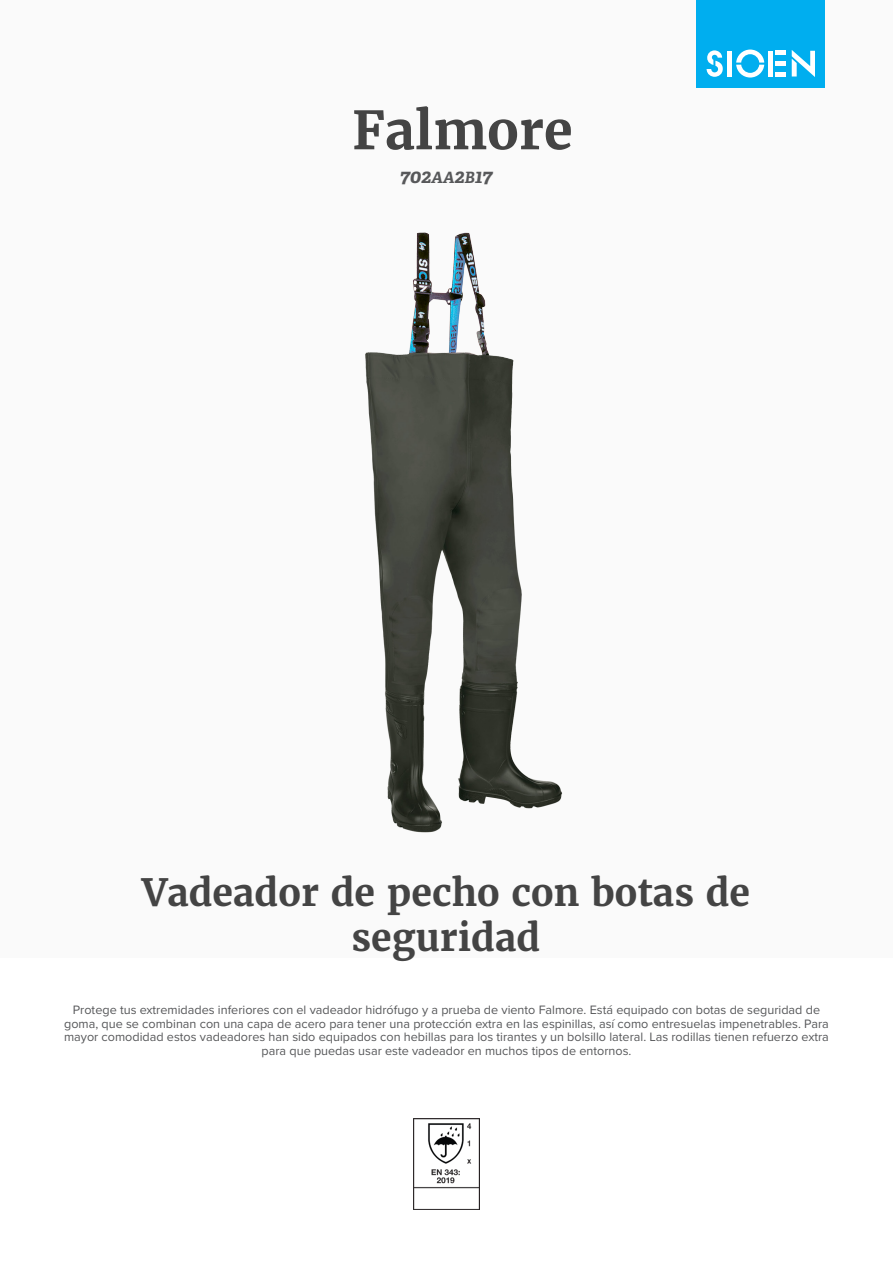
<style>
.page{position:relative;width:893px;height:1263px;background:#fff}
.page>*{position:absolute;margin:0;border:0;box-sizing:border-box;transform-origin:0 0}
.product_name{font:700 52.5px "Merriweather";color:#444}
.product_h2{font:700 37.5px/45px "Merriweather";color:#444;text-align:center}
.product_ref{font:italic 700 19.5px "Adelle";color:#57585a}
.product_description{font:12.6px/13.6px "Proxima Nova";color:#57585a;text-align:center}
.s1{font-size:15.6px}
</style>
<div class="page">
<div style="left:0;top:0;width:893px;height:957px;background:#fafafa"></div>
<div style="left:697px;top:0;width:128px;height:88px;background:#00aeef"></div>
<svg style="left:707px;top:50px;width:16px;height:27px"></svg>
<svg style="left:736px;top:50px;width:28px;height:28px"></svg>
<div style="left:727px;top:51px;width:5px;height:26px;background:#fff"></div>
<div style="left:768px;top:51px;width:5px;height:26px;background:#fff"></div>
<div style="left:775px;top:72px;width:11px;height:5px;background:#fff"></div>
<div style="left:775px;top:61px;width:11px;height:5px;background:#fff"></div>
<hr style="left:775px;top:51px;width:11px;height:4px;background:#fff">
<svg style="left:792px;top:50px;width:23px;height:27px"></svg>
<img style="left:413px;top:1118px;width:67px;height:92px">
<img style="left:365px;top:232px;width:197px;height:601px">
<p class="product_name" style="left:352px;top:97px;width:222px">Falmore</p>
<p class="product_ref" style="left:400px;top:164px;width:94px">702<span class="s1">AA</span>2<span class="s1">B</span>17</p>
<p class="product_h2" style="left:142px;top:869px;width:610px">Vadeador de pecho con botas de seguridad</p>
<p class="product_description" style="left:64px;top:1002px;width:766px">Protege tus extremidades inferiores con el vadeador hidrófugo y a prueba de viento Falmore. Está equipado con botas de seguridad de goma, que se combinan con una capa de acero para tener una protección extra en las espinillas, así como entresuelas impenetrables. Para mayor comodidad estos vadeadores han sido equipados con hebillas para los tirantes y un bolsillo lateral. Las rodillas tienen refuerzo extra para que puedas usar este vadeador en muchos tipos de entornos.</p>
</div>
